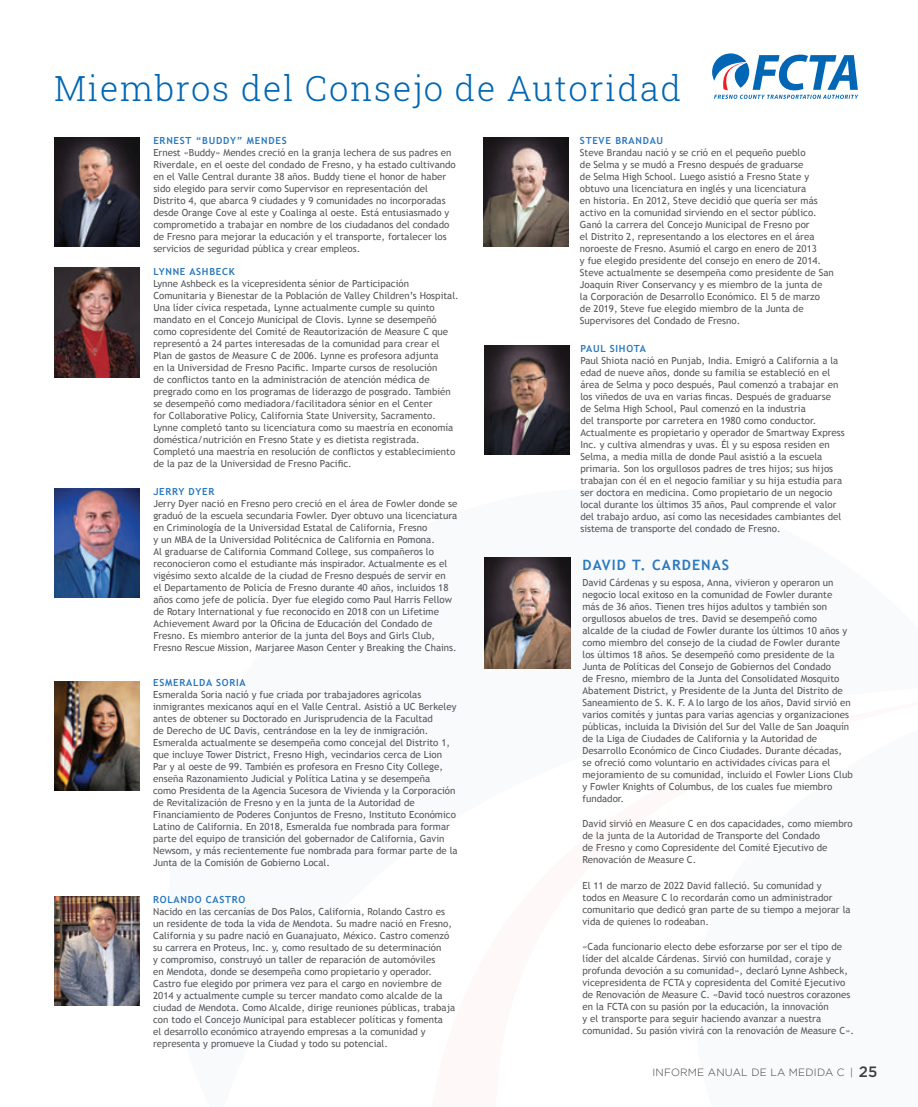
<style>
.page{position:relative;width:918px;height:1107px;background:#fff}
.page>*{position:absolute;margin:0;border:0;box-sizing:border-box;transform-origin:0 0}
.t1{font:300 34.65px "Roboto Slab";letter-spacing:.05em;color:#0166b3}
.t2{font:700 14.25px "Trebuchet MS";letter-spacing:.075em;color:#2b79be}
.t3{font:300 10.5px "Gotham Pro";letter-spacing:.02em;color:#3e3e3f}
.t4{font:9.75px/12px "Trebuchet MS";color:#57585a}
.t5{font:700 9.75px "Trebuchet MS";letter-spacing:.075em;color:#2b79be}
.s1{font-weight:500;font-size:15px}
</style>
<div class="page">
<img style="left:54px;top:137px;width:85px;height:109px">
<img style="left:484px;top:345px;width:85px;height:109px">
<img style="left:54px;top:681px;width:85px;height:110px">
<img style="left:54px;top:896px;width:85px;height:110px">
<img style="left:484px;top:137px;width:85px;height:109px">
<img style="left:54px;top:268px;width:85px;height:109px">
<img style="left:54px;top:489px;width:85px;height:109px">
<svg style="left:712px;top:53px;width:146px;height:46px"></svg>
<img style="left:484px;top:557px;width:87px;height:111px">
<h1 class="t1" style="left:54px;top:65px;width:629px">Miembros del Consejo de Autoridad</h1>
<p class="t5" style="left:153px;top:135px;width:135px">ERNEST “BUDDY” MENDES</p>
<p class="t4" style="left:153px;top:147px;width:304px">Ernest «Buddy» Mendes creció en la granja lechera de sus padres en Riverdale, en el oeste del condado de Fresno, y ha estado cultivando en el Valle Central durante 38 años. Buddy tiene el honor de haber sido elegido para servir como Supervisor en representación del Distrito 4, que abarca 9 ciudades y 9 comunidades no incorporadas desde Orange Cove al este y Coalinga al oeste. Está entusiasmado y comprometido a trabajar en nombre de los ciudadanos del condado de Fresno para mejorar la educación y el transporte, fortalecer los servicios de seguridad pública y crear empleos.</p>
<p class="t5" style="left:580px;top:135px;width:85px">STEVE BRANDAU</p>
<p class="t4" style="left:580px;top:147px;width:255px">Steve Brandau nació y se crió en el pequeño pueblo<br>de Selma y se mudó a Fresno después de graduarse<br>de Selma High School. Luego asistió a Fresno State y obtuvo una licenciatura en inglés y una licenciatura<br>en historia. En 2012, Steve decidió que quería ser más activo en la comunidad sirviendo en el sector público.<br>Ganó la carrera del Concejo Municipal de Fresno por<br>el Distrito 2, representando a los electores en el área noroeste de Fresno. Asumió el cargo en enero de 2013<br>y fue elegido presidente del consejo en enero de 2014.<br>Steve actualmente se desempeña como presidente de San Joaquin River Conservancy y es miembro de la junta de<br>la Corporación de Desarrollo Económico. El 5 de marzo<br>de 2019, Steve fue elegido miembro de la Junta de Supervisores del Condado de Fresno.</p>
<p class="t5" style="left:153px;top:265px;width:83px">LYNNE ASHBECK</p>
<p class="t4" style="left:153px;top:277px;width:307px">Lynne Ashbeck es la vicepresidenta sénior de Participación Comunitaria y Bienestar de la Población de Valley Children’s Hospital.<br>Una líder cívica respetada, Lynne actualmente cumple su quinto mandato en el Concejo Municipal de Clovis. Lynne se desempeñó como copresidente del Comité de Reautorización de Measure C que representó a 24 partes interesadas de la comunidad para crear el Plan de gastos de Measure C de 2006. Lynne es profesora adjunta<br>en la Universidad de Fresno Pacific. Imparte cursos de resolución<br>de conflictos tanto en la administración de atención médica de pregrado como en los programas de liderazgo de posgrado. También se desempeñó como mediadora/facilitadora sénior en el Center<br>for Collaborative Policy, California State University, Sacramento.<br>Lynne completó tanto su licenciatura como su maestría en economía doméstica/nutrición en Fresno State y es dietista registrada.<br>Completó una maestría en resolución de conflictos y establecimiento de la paz de la Universidad de Fresno Pacific.</p>
<p class="t5" style="left:153px;top:486px;width:63px">JERRY DYER</p>
<p class="t4" style="left:153px;top:498px;width:306px">Jerry Dyer nació en Fresno pero creció en el área de Fowler donde se graduó de la escuela secundaria Fowler. Dyer obtuvo una licenciatura en Criminología de la Universidad Estatal de California, Fresno<br>y un MBA de la Universidad Politécnica de California en Pomona.<br>Al graduarse de California Command College, sus compañeros lo reconocieron como el estudiante más inspirador. Actualmente es el vigésimo sexto alcalde de la ciudad de Fresno después de servir en<br>el Departamento de Policía de Fresno durante 40 años, incluidos 18 años como jefe de policía. Dyer fue elegido como Paul Harris Fellow de Rotary International y fue reconocido en 2018 con un Lifetime Achievement Award por la Oficina de Educación del Condado de Fresno. Es miembro anterior de la junta del Boys and Girls Club, Fresno Rescue Mission, Marjaree Mason Center y Breaking the Chains.</p>
<p class="t5" style="left:580px;top:342px;width:67px">PAUL SIHOTA</p>
<p class="t4" style="left:580px;top:355px;width:266px">Paul Shiota nació en Punjab, India. Emigró a California a la edad de nueve años, donde su familia se estableció en el área de Selma y poco después, Paul comenzó a trabajar en los viñedos de uva en varias fincas. Después de graduarse<br>de Selma High School, Paul comenzó en la industria<br>del transporte por carretera en 1980 como conductor.<br>Actualmente es propietario y operador de Smartway Express Inc. y cultiva almendras y uvas. Él y su esposa residen en Selma, a media milla de donde Paul asistió a la escuela primaria. Son los orgullosos padres de tres hijos; sus hijos trabajan con él en el negocio familiar y su hija estudia para ser doctora en medicina. Como propietario de un negocio local durante los últimos 35 años, Paul comprende el valor del trabajo arduo, así como las necesidades cambiantes del sistema de transporte del condado de Fresno.</p>
<h2 class="t2" style="left:583px;top:556px;width:148px">DAVID T. CARDENAS</h2>
<p class="t4" style="left:583px;top:576px;width:272px">David Cárdenas y su esposa, Anna, vivieron y operaron un negocio local exitoso en la comunidad de Fowler durante<br>más de 36 años. Tienen tres hijos adultos y también son orgullosos abuelos de tres. David se desempeñó como<br>alcalde de la ciudad de Fowler durante los últimos 10 años y como miembro del consejo de la ciudad de Fowler durante los últimos 18 años. Se desempeñó como presidente de la Junta de Políticas del Consejo de Gobiernos del Condado<br>de Fresno, miembro de la Junta del Consolidated Mosquito Abatement District, y Presidente de la Junta del Distrito de Saneamiento de S. K. F. A lo largo de los años, David sirvió en varios comités y juntas para varias agencias y organizaciones públicas, incluida la División del Sur del Valle de San Joaquín de la Liga de Ciudades de California y la Autoridad de Desarrollo Económico de Cinco Ciudades. Durante décadas, se ofreció como voluntario en actividades cívicas para el mejoramiento de su comunidad, incluido el Fowler Lions Club y Fowler Knights of Columbus, de los cuales fue miembro fundador.</p>
<p class="t4" style="left:583px;top:818px;width:272px">David sirvió en Measure C en dos capacidades, como miembro de la junta de la Autoridad de Transporte del Condado<br>de Fresno y como Copresidente del Comité Ejecutivo de Renovación de Measure C.</p>
<p class="t4" style="left:583px;top:879px;width:270px">El 11 de marzo de 2022 David falleció. Su comunidad y<br>todos en Measure C lo recordarán como un administrador comunitario que dedicó gran parte de su tiempo a mejorar la vida de quienes lo rodeaban.</p>
<p class="t4" style="left:583px;top:941px;width:273px">«Cada funcionario electo debe esforzarse por ser el tipo de líder del alcalde Cárdenas. Sirvió con humildad, coraje y profunda devoción a su comunidad», declaró Lynne Ashbeck, vicepresidenta de FCTA y copresidenta del Comité Ejecutivo de Renovación de Measure C. «David tocó nuestros corazones en la FCTA con su pasión por la educación, la innovación<br>y el transporte para seguir haciendo avanzar a nuestra comunidad. Su pasión vivirá con la renovación de Measure C».</p>
<p class="t5" style="left:153px;top:676px;width:94px">ESMERALDA SORIA</p>
<p class="t4" style="left:153px;top:688px;width:306px">Esmeralda Soria nació y fue criada por trabajadores agrícolas inmigrantes mexicanos aquí en el Valle Central. Asistió a UC Berkeley antes de obtener su Doctorado en Jurisprudencia de la Facultad<br>de Derecho de UC Davis, centrándose en la ley de inmigración.<br>Esmeralda actualmente se desempeña como concejal del Distrito 1, que incluye Tower District, Fresno High, vecindarios cerca de Lion Par y al oeste de 99. También es profesora en Fresno City College, enseña Razonamiento Judicial y Política Latina y se desempeña<br>como Presidenta de la Agencia Sucesora de Vivienda y la Corporación de Revitalización de Fresno y en la junta de la Autoridad de Financiamiento de Poderes Conjuntos de Fresno, Instituto Económico Latino de California. En 2018, Esmeralda fue nombrada para formar parte del equipo de transición del gobernador de California, Gavin Newsom, y más recientemente fue nombrada para formar parte de la Junta de la Comisión de Gobierno Local.</p>
<p class="t5" style="left:153px;top:894px;width:94px">ROLANDO CASTRO</p>
<p class="t4" style="left:153px;top:906px;width:304px">Nacido en las cercanías de Dos Palos, California, Rolando Castro es un residente de toda la vida de Mendota. Su madre nació en Fresno, California y su padre nació en Guanajuato, México. Castro comenzó su carrera en Proteus, Inc. y, como resultado de su determinación<br>y compromiso, construyó un taller de reparación de automóviles<br>en Mendota, donde se desempeña como propietario y operador.<br>Castro fue elegido por primera vez para el cargo en noviembre de 2014 y actualmente cumple su tercer mandato como alcalde de la ciudad de Mendota. Como Alcalde, dirige reuniones públicas, trabaja con todo el Concejo Municipal para establecer políticas y fomenta<br>el desarrollo económico atrayendo empresas a la comunidad y representa y promueve la Ciudad y todo su potencial.</p>
<p class="t3" style="left:653px;top:1067px;width:226px">INFORME ANUAL DE LA MEDIDA C | <span class="s1">25</span></p>
</div>
